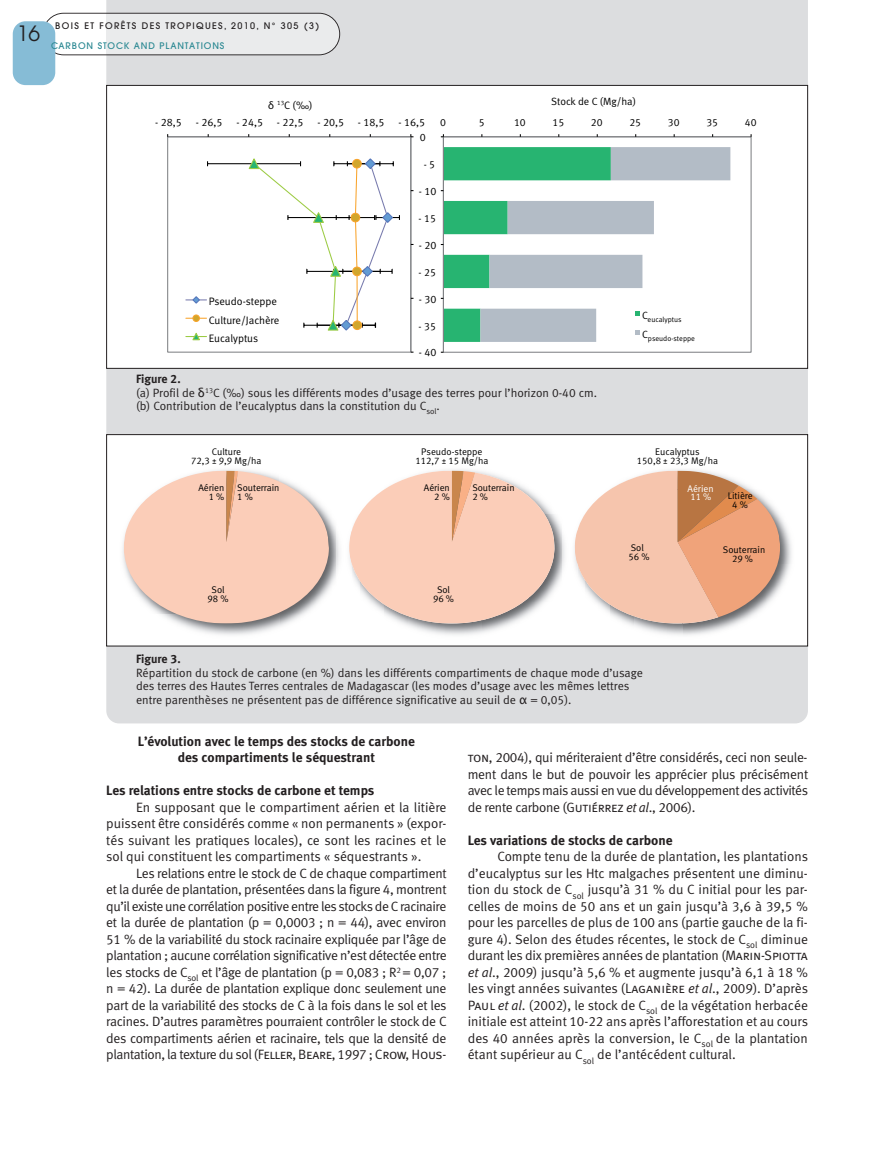
<style>
.page{position:relative;width:893px;height:1149px;background:#fff}
.page>*{position:absolute;margin:0;border:0;box-sizing:border-box;transform-origin:0 0}
.t1{font:21px "Avant Garde";color:#231f20}
.t2{font:13.5px/16.5px "Meta Normal LF";letter-spacing:-.02em;color:#231f20;text-align:justify}
.t3{font:13.5px/16.5px "Meta Bold LF";color:#231f20;text-align:center}
.t4{font:12px/13.5px "Meta Normal LF";color:#231f20}
.t5{font:12px "Meta Bold LF";color:#231f20}
.t6{font:10.8px/18.3px "Meta Normal LF";color:#000}
.t7{font:10.5px "Meta Normal LF";color:#000}
.t8{font:9.6px/8.9px "Meta Normal LF";color:#000;text-align:center}
.t9{font:9.6px/8.9px "Meta Normal LF";color:#fff}
.t10{font:500 9px "Avant Garde";letter-spacing:.15em;color:#231f20}
.t11{font:500 9px "Avant Garde";letter-spacing:.1em;color:#2c8993}
.t12{font:7.35px "Meta Normal LF";color:#000}
.s1{font-family:"Myriad Pro"}
.s2{font-family:"Lucida Grande"}
.s3{font-family:"Meta Normal LF Caps"}
.s4{font-style:italic}
</style>
<div class="page">
<div style="left:106px;top:0;width:702px;height:723px;background:#dcdddf"></div>
<div style="left:107px;top:85px;width:701px;height:283px;background:#fff"></div>
<div style="left:443px;top:136px;width:309px;height:216px;border:1px solid #808285"></div>
<svg style="left:611px;top:147px;width:119px;height:188px"></svg>
<hr style="left:443px;top:136px;width:308px;height:1px;background:#808285">
<hr style="left:443px;top:137px;width:1px;height:215px;background:#808285">
<svg style="left:441px;top:147px;width:170px;height:195px"></svg>
<svg style="left:635px;top:311px;width:5px;height:4px"></svg>
<svg style="left:635px;top:330px;width:5px;height:4px"></svg>
<div style="left:167px;top:136px;width:244px;height:216px;border:1px solid #808285"></div>
<hr style="left:410px;top:137px;width:1px;height:215px;background:#808285">
<hr style="left:168px;top:136px;width:243px;height:1px;background:#808285">
<hr style="left:208px;top:163px;width:93px;height:1px;background:#000">
<svg style="left:247px;top:158px;width:153px;height:173px"></svg>
<svg style="left:186px;top:296px;width:21px;height:8px"></svg>
<svg style="left:186px;top:316px;width:21px;height:5px"></svg>
<div style="left:192px;top:314px;width:8px;height:8px;border:1px solid #f9a42c;border-radius:50%"></div>
<svg style="left:186px;top:332px;width:21px;height:9px"></svg>
<div style="left:107px;top:434px;width:701px;height:212px;background:#fff"></div>
<img style="left:781px;top:517px;width:11px;height:47px">
<img style="left:555px;top:516px;width:7px;height:72px">
<img style="left:683px;top:564px;width:107px;height:71px">
<img style="left:627px;top:623px;width:7px;height:3px">
<svg style="left:578px;top:470px;width:203px;height:153px"></svg>
<img style="left:402px;top:623px;width:7px;height:3px">
<img style="left:409px;top:623px;width:72px;height:12px">
<img style="left:575px;top:529px;width:3px;height:35px">
<svg style="left:352px;top:470px;width:203px;height:153px"></svg>
<img style="left:122px;top:469px;width:214px;height:166px">
<img style="left:336px;top:533px;width:16px;height:39px">
<img style="left:349px;top:530px;width:3px;height:34px">
<svg style="left:123px;top:470px;width:207px;height:153px"></svg>
<div style="left:106px;top:434px;width:702px;height:212px;border:1px solid #231f20"></div>
<svg style="left:46px;top:13px;width:294px;height:42px"></svg>
<div style="left:13px;top:21px;width:42px;height:64px;background:#86bcd6;border-radius:13px"></div>
<h1 class="t1" style="left:17px;top:26px;width:25px">16</h1>
<p class="t10" style="left:55px;top:23px;width:265px">BOIS ET FORÊTS DES TROPIQUES, 2010, N° 305 (3)</p>
<p class="t11" style="left:51px;top:42px;width:175px">CARBON STOCK AND PLANTATIONS</p>
<p class="t6" style="left:268px;top:97px;width:46px"><span class="s1">δ</span> <sup>13</sup>C (‰)</p>
<p class="t6" style="left:155px;top:114px;width:28px">- 28,5</p>
<p class="t6" style="left:196px;top:114px;width:28px">- 26,5</p>
<p class="t6" style="left:236px;top:114px;width:28px">- 24,5</p>
<p class="t6" style="left:277px;top:114px;width:28px">- 22,5</p>
<p class="t6" style="left:317px;top:114px;width:28px">- 20,5</p>
<p class="t6" style="left:358px;top:114px;width:28px">- 18,5</p>
<p class="t6" style="left:398px;top:114px;width:28px">- 16,5</p>
<p class="t6" style="left:420px;top:129px;width:8px">0</p>
<p class="t7" style="left:551px;top:98px;width:86px">Stock de C (Mg/ha)</p>
<p class="t7" style="left:440px;top:118px;width:7px">0</p>
<p class="t7" style="left:479px;top:118px;width:7px">5</p>
<p class="t7" style="left:514px;top:118px;width:13px">10</p>
<p class="t7" style="left:552px;top:118px;width:13px">15</p>
<p class="t7" style="left:591px;top:118px;width:13px">20</p>
<p class="t7" style="left:629px;top:118px;width:13px">25</p>
<p class="t7" style="left:668px;top:118px;width:13px">30</p>
<p class="t7" style="left:706px;top:118px;width:13px">35</p>
<p class="t7" style="left:745px;top:118px;width:13px">40</p>
<p class="t7" style="left:424px;top:161px;width:13px">- 5</p>
<p class="t6" style="left:419px;top:183px;width:19px">- 10</p>
<p class="t7" style="left:419px;top:214px;width:19px">- 15</p>
<p class="t6" style="left:419px;top:237px;width:19px">- 20</p>
<p class="t6" style="left:209px;top:293px;width:72px">Pseudo-steppe<br>Culture/Jachère<br>Eucalyptus</p>
<p class="t7" style="left:419px;top:268px;width:19px">- 25</p>
<p class="t6" style="left:419px;top:290px;width:19px">- 30</p>
<p class="t7" style="left:419px;top:322px;width:19px">- 35</p>
<p class="t6" style="left:419px;top:344px;width:19px">- 40</p>
<p class="t5" style="left:136px;top:375px;width:46px">Figure 2.</p>
<p class="t4" style="left:136px;top:387px;width:462px">(a) Profil de <span class="s2">δ</span><sup>13</sup>C (‰) sous les différents modes d’usage des terres pour l’horizon 0-40 cm. (b) Contribution de l’eucalyptus dans la constitution du C<sub>sol</sub>.</p>
<p class="t8" style="left:191px;top:447px;width:72px;line-height:9.6px">Culture<br>72,3 ± 9,9 Mg/ha</p>
<p class="t8" style="left:415px;top:447px;width:75px;line-height:9.6px">Pseudo-steppe<br>112,7 ± 15 Mg/ha</p>
<p class="t8" style="left:198px;top:484px;width:27px;text-align:right">Aérien<br>1 %</p>
<p class="t8" style="left:237px;top:484px;width:44px;text-align:left">Souterrain<br>1 %</p>
<p class="t8" style="left:424px;top:484px;width:27px;text-align:right">Aérien<br>2 %</p>
<p class="t8" style="left:472px;top:484px;width:44px;text-align:left">Souterrain<br>2 %</p>
<p class="t8" style="left:208px;top:586px;width:23px">Sol<br>98 %</p>
<p class="t8" style="left:433px;top:586px;width:23px">Sol<br>96 %</p>
<p class="t12" style="left:642px;top:316px;width:41px"><sup>C</sup>eucalyptus</p>
<p class="t12" style="left:642px;top:335px;width:54px"><sup>C</sup>pseudo-steppe</p>
<p class="t8" style="left:637px;top:447px;width:83px;line-height:9.6px">Eucalyptus<br>150,8 ± 23,3 Mg/ha</p>
<p class="t8" style="left:628px;top:543px;width:23px;text-align:left">Sol<br>56 %</p>
<p class="t9" style="left:688px;top:484px;width:28px">Aérien<br>11 %</p>
<p class="t8" style="left:728px;top:492px;width:27px">Litière<br>4 %</p>
<p class="t8" style="left:723px;top:546px;width:44px">Souterrain<br>29 %</p>
<p class="t5" style="left:136px;top:654px;width:46px">Figure 3.</p>
<p class="t4" style="left:136px;top:666px;width:508px">Répartition du stock de carbone (en %) dans les différents compartiments de chaque mode d’usage des terres des Hautes Terres centrales de Madagascar (les modes d’usage avec les mêmes lettres entre parenthèses ne présentent pas de différence significative au seuil de <span class="s2">α</span> = 0,05).</p>
<p class="t3" style="left:138px;top:733px;width:279px">L’évolution avec le temps des stocks de carbone des compartiments le séquestrant</p>
<p class="t3" style="left:106px;top:783px;width:270px">Les relations entre stocks de carbone et temps</p>
<p class="t2" style="left:106px;top:799px;width:342px;text-indent:30px">En supposant que le compartiment aérien et la litière puissent être considérés comme « non permanents » (expor&shy;tés suivant les pratiques locales), ce sont les racines et le sol qui constituent les compartiments « séquestrants ».</p>
<p class="t2" style="left:106px;top:865px;width:342px;text-indent:30px">Les relations entre le stock de C de chaque compartiment et la durée de plantation, présentées dans la figure 4, montrent qu’il existe une corrélation positive entre les stocks de C racinaire et la durée de plantation (p = 0,0003 ; n = 44), avec environ 51 % de la variabilité du stock racinaire expliquée par l’âge de plantation ; aucune corrélation significative n’est détectée entre les stocks de C<sub>sol</sub> et l’âge de plantation (p = 0,083 ; R<sup>2</sup> = 0,07 ; n = 42). La durée de plantation explique donc seulement une part de la variabilité des stocks de C à la fois dans le sol et les racines. D’autres paramètres pourraient contrôler le stock de C des compartiments aérien et racinaire, tels que la densité de plantation, la texture du sol (<span class="s3">Feller</span>, <span class="s3">Beare</span>, 1997 ; <span class="s3">Crow, Hous-</span></p>
<p class="t2" style="left:468px;top:750px;width:342px"><span class="s3">ton</span>, 2004), qui mériteraient d’être considérés, ceci non seule&shy;ment dans le but de pouvoir les apprécier plus précisément avec le temps mais aussi en vue du développement des activités de rente carbone (G<span class="s3">utiérrez</span> <span class="s4">et al</span>., 2006).</p>
<p class="t3" style="left:468px;top:832px;width:206px">Les variations de stocks de carbone</p>
<p class="t2" style="left:468px;top:849px;width:342px;text-indent:30px">Compte tenu de la durée de plantation, les plantations d’eucalyptus sur les Htc malgaches présentent une diminu&shy;tion du stock de C<sub>sol</sub> jusqu’à 31 % du C initial pour les par&shy;celles de moins de 50 ans et un gain jusqu’à 3,6 à 39,5 % pour les parcelles de plus de 100 ans (partie gauche de la fi&shy;gure 4). Selon des études récentes, le stock de C<sub>sol</sub> diminue durant les dix premières années de plantation (M<span class="s3">arin-Spiotta </span><span class="s4">et al</span>., 2009) jusqu’à 5,6 % et augmente jusqu’à 6,1 à 18 % les vingt années suivantes (<span class="s3">Laganière</span> <span class="s4">et al</span>., 2009). D’après <span class="s3">Paul</span> <span class="s4">et al</span>. (2002), le stock de C<sub>sol</sub> de la végétation herbacée initiale est atteint 10-22 ans après l’afforestation et au cours des 40 années après la conversion, le C<sub>sol</sub> de la plantation étant supérieur au C<sub>sol</sub> de l’antécédent cultural.</p>
</div>
